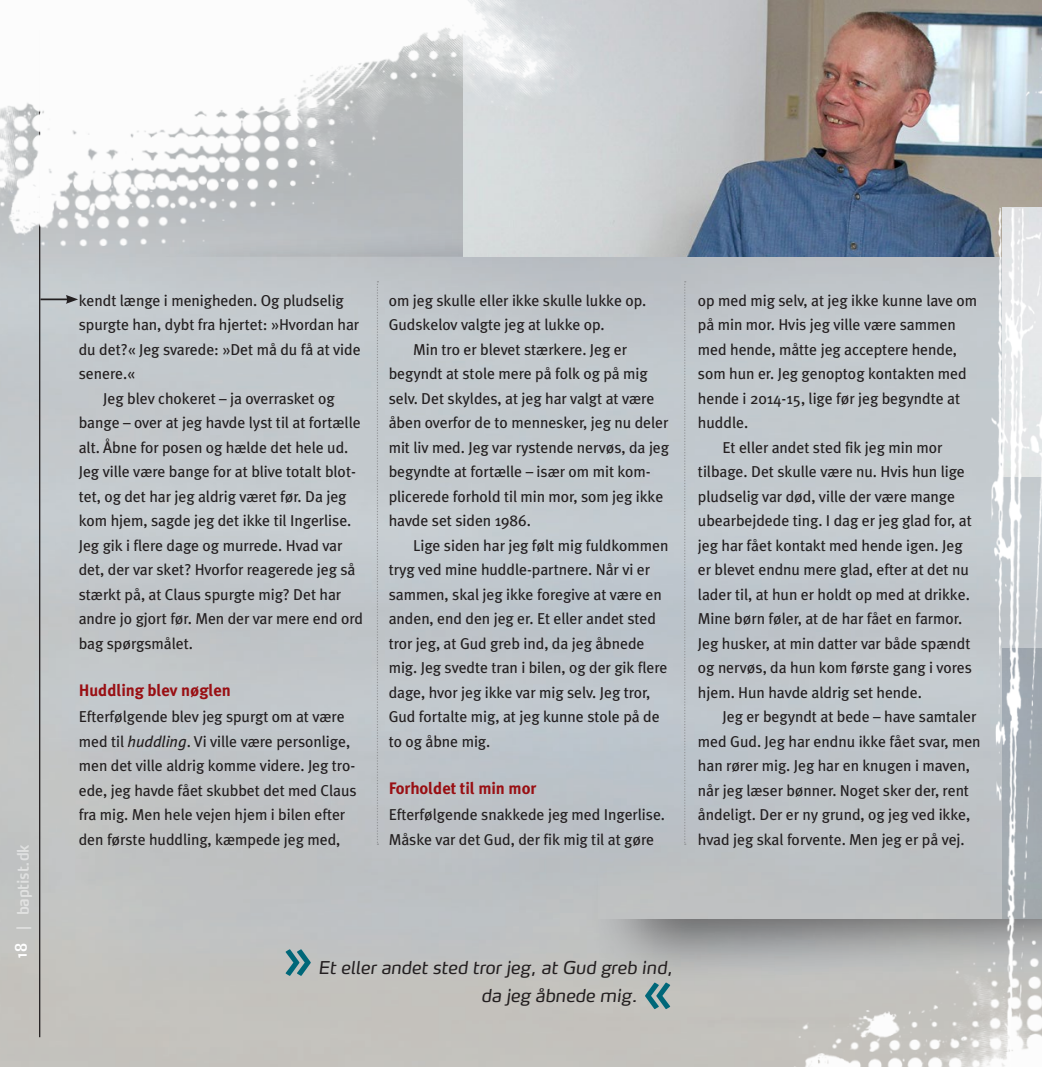
<style>
.page{position:relative;width:1042px;height:1067px;background:#fff}
.page>*{position:absolute;margin:0;border:0;box-sizing:border-box;transform-origin:0 0}
.Citat{font:600 52.5px "Max OT";color:#006779}
.Citat-2{font:italic 17.5px/28px "Max OT";letter-spacing:-.005em;color:#231f20}
.Mellemrubrik_9_14{font:700 16.62px "Meta Plus";letter-spacing:-.005em;color:#990f13}
.Brødtxt_9_14{font:15.75px/24.5px "Meta Plus";letter-spacing:-.005em;color:#231f20}
.Manchet{font:600 15.75px "Max OT";letter-spacing:-.02em;color:#fff;scale:.93 1}
.s1{font-style:italic}
</style>
<div class="page">
<hr style="left:39px;top:30px;width:1px;height:1007px;background:#231f20">
<svg style="left:377px;top:281px;width:1px;height:564px"></svg>
<svg style="left:684px;top:281px;width:2px;height:564px"></svg>
<hr style="left:40px;top:298px;width:29px;height:2px;background:#231f20">
<svg style="left:66px;top:295px;width:12px;height:9px"></svg>
<img style="left:615px;top:0;width:400px;height:257px">
<img style="left:991px;top:208px;width:51px;height:671px">
<img style="left:1015px;top:0;width:27px;height:690px">
<img style="left:0;top:0;width:615px;height:280px">
<img style="left:762px;top:879px;width:280px;height:188px">
<p class="Manchet" style="left:13px;top:930px;width:94px;rotate:-90deg">| baptist.dk</p>
<p class="Manchet" style="left:11px;top:957px;width:17px;rotate:-90deg">18</p>
<p class="Brødtxt_9_14" style="left:79px;top:288px;width:283px">kendt længe i menigheden. Og pludselig spurgte han, dybt fra hjertet: »Hvordan har du det?« Jeg svarede: »Det må du få at vide senere.«</p>
<p class="Brødtxt_9_14" style="left:79px;top:386px;width:286px;text-indent:25px">Jeg blev chokeret – ja overrasket og bange – over at jeg havde lyst til at fortælle alt. Åbne for posen og hælde det hele ud.<br>Jeg ville være bange for at blive totalt blot&shy;tet, og det har jeg aldrig været før. Da jeg kom hjem, sagde jeg det ikke til Ingerlise.<br>Jeg gik i flere dage og murrede. Hvad var det, der var sket? Hvorfor reagerede jeg så stærkt på, at Claus spurgte mig? Det har andre jo gjort før. Men der var mere end ord bag spørgsmålet.</p>
<p class="Mellemrubrik_9_14" style="left:79px;top:680px;width:154px">Huddling blev nøglen</p>
<p class="Brødtxt_9_14" style="left:79px;top:704px;width:279px">Efterfølgende blev jeg spurgt om at være med til <span class="s1">huddling</span>. Vi ville være personlige, men det ville aldrig komme videre. Jeg tro&shy;ede, jeg havde fået skubbet det med Claus fra mig. Men hele vejen hjem i bilen efter den første huddling, kæmpede jeg med,</p>
<p class="Brødtxt_9_14" style="left:389px;top:288px;width:259px">om jeg skulle eller ikke skulle lukke op.<br>Gudskelov valgte jeg at lukke op.</p>
<p class="Brødtxt_9_14" style="left:389px;top:337px;width:282px;text-indent:25px">Min tro er blevet stærkere. Jeg er begyndt at stole mere på folk og på mig selv. Det skyldes, at jeg har valgt at være åben overfor de to mennesker, jeg nu deler mit liv med. Jeg var rystende nervøs, da jeg begyndte at fortælle – især om mit kom&shy;plicerede forhold til min mor, som jeg ikke havde set siden 1986.</p>
<p class="Brødtxt_9_14" style="left:389px;top:533px;width:281px;text-indent:25px">Lige siden har jeg følt mig fuldkommen tryg ved mine huddle-partnere. Når vi er sammen, skal jeg ikke foregive at være en anden, end den jeg er. Et eller andet sted tror jeg, at Gud greb ind, da jeg åbnede mig. Jeg svedte tran i bilen, og der gik flere dage, hvor jeg ikke var mig selv. Jeg tror, Gud fortalte mig, at jeg kunne stole på de to og åbne mig.</p>
<p class="Mellemrubrik_9_14" style="left:389px;top:778px;width:149px">Forholdet til min mor</p>
<p class="Brødtxt_9_14" style="left:389px;top:802px;width:278px">Efterfølgende snakkede jeg med Ingerlise.<br>Måske var det Gud, der fik mig til at gøre</p>
<p class="Brødtxt_9_14" style="left:698px;top:288px;width:281px">op med mig selv, at jeg ikke kunne lave om på min mor. Hvis jeg ville være sammen med hende, måtte jeg acceptere hende, som hun er. Jeg genoptog kontakten med hende i 2014-15, lige før jeg begyndte at huddle.</p>
<p class="Brødtxt_9_14" style="left:698px;top:435px;width:275px;text-indent:25px">Et eller andet sted fik jeg min mor tilbage. Det skulle være nu. Hvis hun lige pludselig var død, ville der være mange ubearbejdede ting. I dag er jeg glad for, at jeg har fået kontakt med hende igen. Jeg er blevet endnu mere glad, efter at det nu lader til, at hun er holdt op med at drikke.<br>Mine børn føler, at de har fået en farmor.<br>Jeg husker, at min datter var både spændt og nervøs, da hun kom første gang i vores hjem. Hun havde aldrig set hende.</p>
<p class="Brødtxt_9_14" style="left:698px;top:704px;width:284px;text-indent:25px">Jeg er begyndt at bede – have samtaler med Gud. Jeg har endnu ikke fået svar, men han rører mig. Jeg har en knugen i maven, når jeg læser bønner. Noget sker der, rent åndeligt. Der er ny grund, og jeg ved ikke, hvad jeg skal forvente. Men jeg er på vej.</p>
<p class="Citat" style="left:283px;top:924px;width:32px">»</p>
<p class="Citat-2" style="left:481px;top:953px;width:193px;text-indent:-163px">Et eller andet sted tror jeg, at Gud greb ind, da jeg åbnede mig.</p>
<p class="Citat" style="left:642px;top:957px;width:32px">«</p>
</div>
